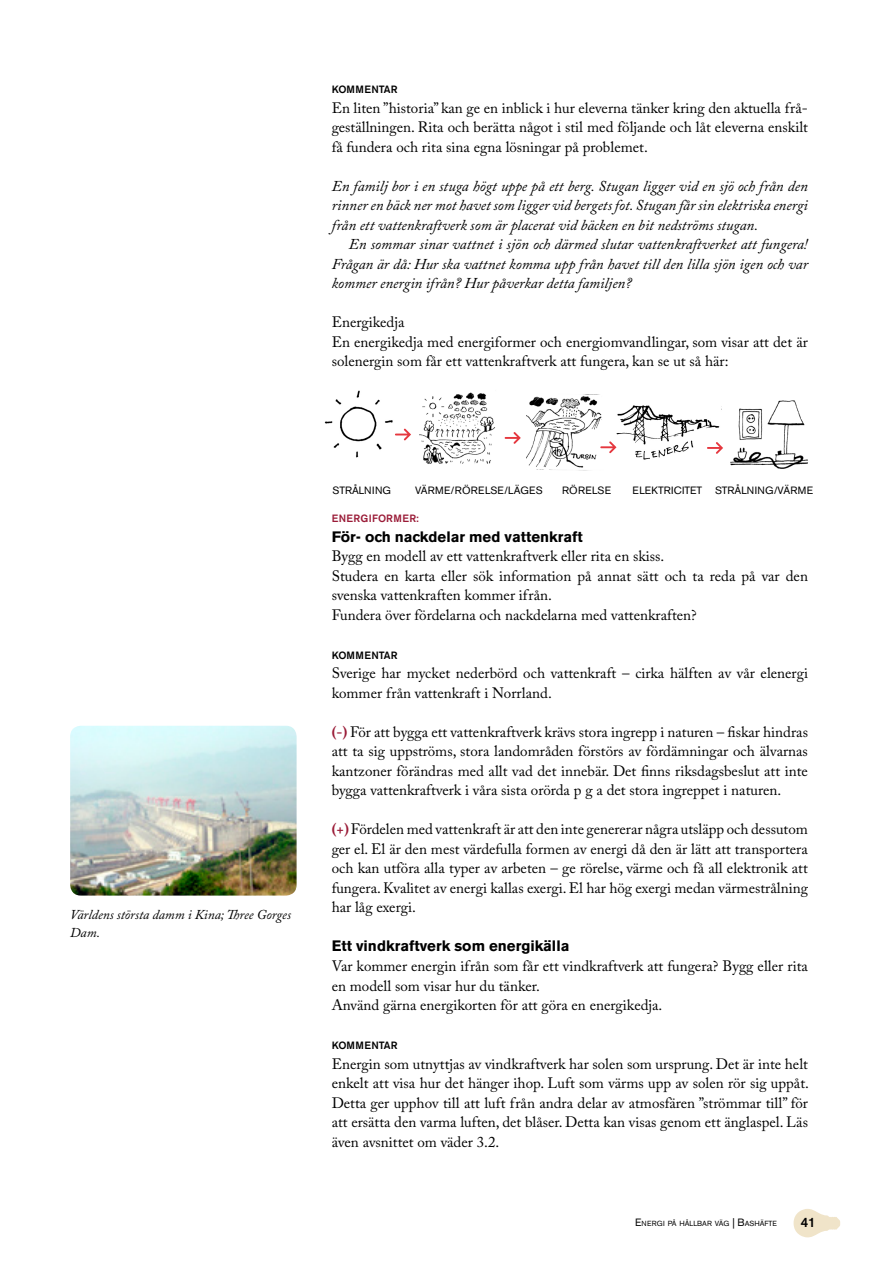
<style>
.page{position:relative;width:893px;height:1263px;background:#fff}
.page>*{position:absolute;margin:0;border:0;box-sizing:border-box;transform-origin:0 0}
.t1{font:15px/19.5px "Adobe Caslon Pro";color:#000;text-align:justify}
.t2{font:italic 15px/19.5px "Adobe Caslon Pro";color:#000;text-align:justify}
.t3{font:700 15px "Akzidenz Grotesk BE";color:#000}
.t4{font:italic 13.5px/18px "Adobe Caslon Pro";color:#000}
.t5{font:500 13.5px "Akzidenz Grotesk BE";color:#000}
.t6{font:10.5px "Akzidenz Grotesk BE";letter-spacing:.02em;color:#000}
.t7{font:500 10.5px "Akzidenz Grotesk BE";color:#000}
.t8{font:500 10.5px "Akzidenz Grotesk BE";letter-spacing:.04em;color:#9a1b37}
.t9{font:10.5px "Akzidenz Grotesk BE";color:#000}
.t10{font:7.35px "Akzidenz Grotesk BE";color:#000}
.s1{font-weight:700;color:#9a1b37}
.s2{font-size:10.5px}
</style>
<div class="page">
<svg style="left:794px;top:1209px;width:46px;height:28px"></svg>
<img style="left:324px;top:390px;width:69px;height:68px">
<img style="left:419px;top:392px;width:76px;height:72px">
<img style="left:527px;top:394px;width:75px;height:77px">
<img style="left:610px;top:405px;width:112px;height:55px">
<img style="left:731px;top:400px;width:77px;height:69px">
<svg style="left:395px;top:429px;width:16px;height:11px"></svg>
<svg style="left:505px;top:432px;width:16px;height:12px"></svg>
<svg style="left:600px;top:441px;width:16px;height:12px"></svg>
<svg style="left:707px;top:442px;width:16px;height:12px"></svg>
<img style="left:70px;top:726px;width:227px;height:169px">
<p class="t7" style="left:332px;top:83px;width:67px">KOMMENTAR</p>
<p class="t1" style="left:332px;top:98px;width:478px">En liten ”historia” kan ge en inblick i hur eleverna tänker kring den aktuella frå&shy;geställningen. Rita och berätta något i stil med följande och låt eleverna enskilt få fundera och rita sina egna lösningar på problemet.</p>
<p class="t2" style="left:332px;top:176px;width:478px">En familj bor i en stuga högt uppe på ett berg. Stugan ligger vid en sjö och från den rinner en bäck ner mot havet som ligger vid bergets fot. Stugan får sin elektriska energi från ett vattenkraftverk som är placerat vid bäcken en bit nedströms stugan.</p>
<p class="t2" style="left:332px;top:234px;width:478px;text-indent:17px">En sommar sinar vattnet i sjön och därmed slutar vattenkraftverket att fungera!<br>Frågan är då: Hur ska vattnet komma upp från havet till den lilla sjön igen och var kommer energin ifrån? Hur påverkar detta familjen?</p>
<p class="t1" style="left:332px;top:312px;width:478px;text-align:left">Energikedja<br>En energikedja med energiformer och energiomvandlingar, som visar att det är solenergin som får ett vattenkraftverk att fungera, kan se ut så här:</p>
<p class="t4" style="left:70px;top:905px;width:222px">Världens största damm i Kina; Three Gorges<br>Dam.</p>
<p class="t9" style="left:333px;top:484px;width:75px">STRÅLN IN G V</p>
<p class="t6" style="left:421px;top:484px;width:114px">ÄRME/RÖRELSE/LÄGES</p>
<p class="t6" style="left:562px;top:484px;width:130px">RÖRELSE ELEKTRICITET</p>
<p class="t6" style="left:705px;top:484px;width:9px">ST</p>
<p class="t6" style="left:727px;top:484px;width:86px">RÅLN IN G/VÄRME</p>
<p class="t8" style="left:332px;top:512px;width:89px">ENERGIFORMER:</p>
<p class="t3" style="left:332px;top:528px;width:253px">För- och nackdelar med vattenkraft</p>
<p class="t1" style="left:332px;top:546px;width:478px;text-align:left">Bygg en modell av ett vattenkraftverk eller rita en skiss.<br>Studera en karta eller sök information på annat sätt och ta reda på var den svenska vattenkraften kommer ifrån.<br>Fundera över fördelarna och nackdelarna med vattenkraften?</p>
<p class="t7" style="left:332px;top:649px;width:67px">KOMMENTAR</p>
<p class="t1" style="left:332px;top:663px;width:478px">Sverige har mycket nederbörd och vattenkraft – cirka hälften av vår elenergi kommer från vattenkraft i Norrland.</p>
<p class="t1" style="left:332px;top:722px;width:478px"><span class="s1">(-)</span> För att bygga ett vattenkraftverk krävs stora ingrepp i naturen – fiskar hindras att ta sig uppströms, stora landområden förstörs av fördämningar och älvarnas kantzoner förändras med allt vad det innebär. Det finns riksdagsbeslut att inte bygga vattenkraftverk i våra sista orörda p g a det stora ingreppet i naturen.</p>
<p class="t1" style="left:332px;top:819px;width:478px"><span class="s1">(+)</span>Fördelen med vattenkraft är att den inte genererar några utsläpp och dessutom ger el. El är den mest värdefulla formen av energi då den är lätt att transportera och kan utföra alla typer av arbeten – ge rörelse, värme och få all elektronik att fungera. Kvalitet av energi kallas exergi. El har hög exergi medan värmestrålning har låg exergi.</p>
<p class="t3" style="left:332px;top:937px;width:239px">Ett vindkraftverk som energikälla</p>
<p class="t1" style="left:332px;top:956px;width:478px;text-align:left">Var kommer energin ifrån som får ett vindkraftverk att fungera? Bygg eller rita en modell som visar hur du tänker.<br>Använd gärna energikorten för att göra en energikedja.</p>
<p class="t7" style="left:332px;top:1039px;width:67px">KOMMENTAR</p>
<p class="t1" style="left:332px;top:1053px;width:479px">Energin som utnyttjas av vindkraftverk har solen som ursprung. Det är inte helt enkelt att visa hur det hänger ihop. Luft som värms upp av solen rör sig uppåt.<br>Detta ger upphov till att luft från andra delar av atmosfären ”strömmar till” för att ersätta den varma luften, det blåser. Detta kan visas genom ett änglaspel. Läs även avsnittet om väder 3.2.</p>
<p class="t10" style="left:635px;top:1219px;width:142px"><span class="s2">E</span>NERGI PÅ HÅLLBAR VÄG <span class="s2">| B</span>ASHÄFTE</p>
<p class="t5" style="left:801px;top:1214px;width:17px">41</p>
</div>
